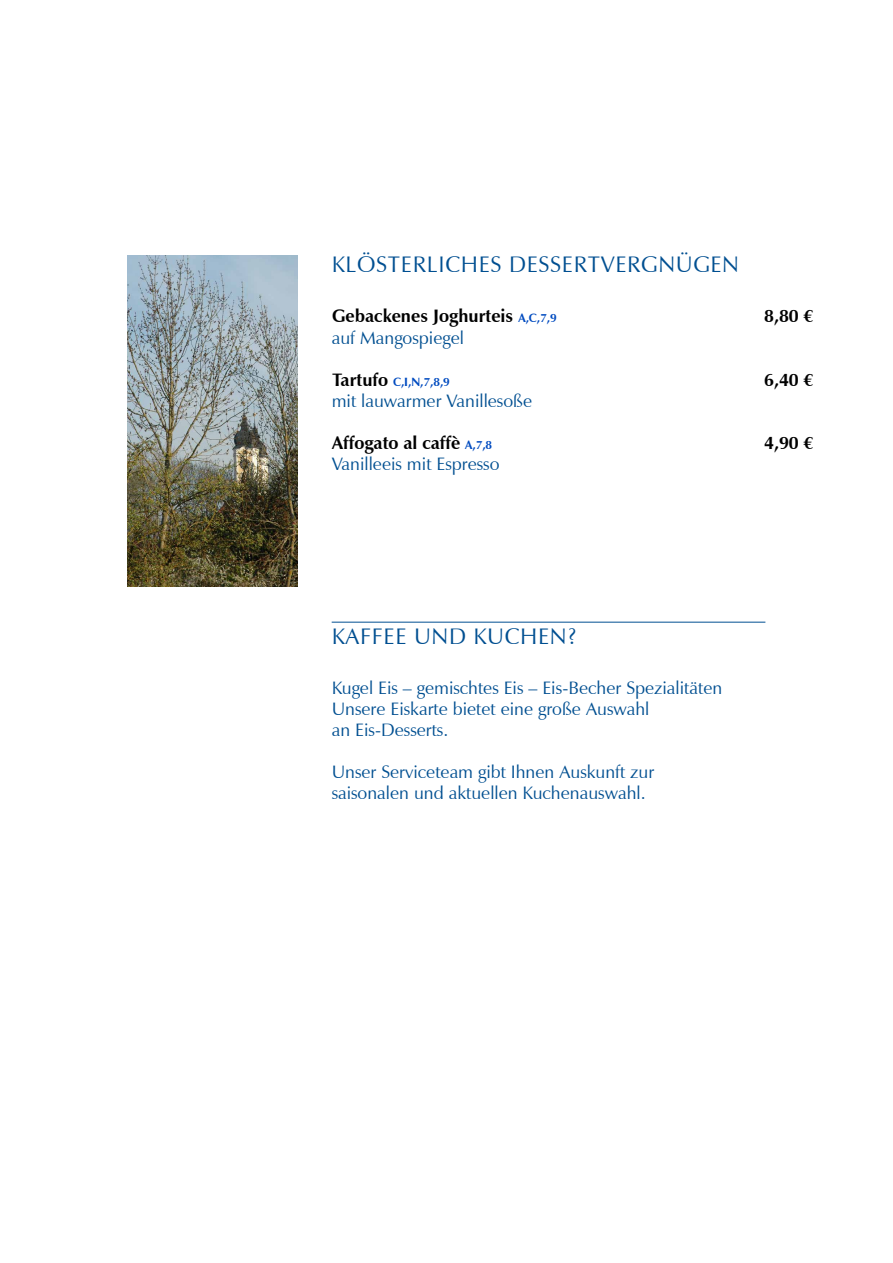
<style>
.page{position:relative;width:893px;height:1263px;background:#fff}
.page>*{position:absolute;margin:0;border:0;box-sizing:border-box;transform-origin:0 0}
.t1{font:22.5px "Zapf Humanist 601 BT";letter-spacing:.03em;color:#004f91}
.t2{font:18px/21px "Zapf Humanist 601 BT";color:#004f91}
.t3{font:700 18px "Zapf Humanist 601 BT";color:#000}
.t4{font:700 12px "Zapf Humanist 601 BT";color:#004bc0}
.s1{font-size:12px;color:#004bc0}
.s2{font-size:18px;color:#000}
</style>
<div class="page">
<hr style="left:332px;top:622px;width:433px;height:1px;background:#004f91">
<img style="left:128px;top:255px;width:170px;height:331px">
<p class="t1" style="left:332px;top:251px;width:409px">KLÖSTERLICHES DESSERTVERGNÜGEN</p>
<p class="t3" style="left:332px;top:305px;width:226px">Gebackenes Joghurteis <span class="s1">A,C,7,9</span></p>
<p class="t3" style="left:764px;top:305px;width:51px">8,80 €</p>
<p class="t2" style="left:332px;top:327px;width:134px">auf Mangospiegel</p>
<p class="t4" style="left:332px;top:374px;width:119px"><span class="s2">Tartufo</span> C,I,N,7,8,9</p>
<p class="t3" style="left:764px;top:368px;width:51px">6,40 €</p>
<p class="t2" style="left:332px;top:390px;width:202px">mit lauwarmer Vanillesoße</p>
<p class="t3" style="left:332px;top:431px;width:161px">Affogato al caffè <span class="s1">A,7,8</span></p>
<p class="t3" style="left:764px;top:431px;width:51px">4,90 €</p>
<p class="t2" style="left:332px;top:453px;width:169px">Vanilleeis mit Espresso</p>
<p class="t1" style="left:332px;top:622px;width:246px">KAFFEE UND KUCHEN?</p>
<p class="t2" style="left:332px;top:678px;width:392px">Kugel Eis – gemischtes Eis – Eis-Becher Spezialitäten<br>Unsere Eiskarte bietet eine große Auswahl<br>an Eis-Desserts.</p>
<p class="t2" style="left:332px;top:762px;width:324px">Unser Serviceteam gibt Ihnen Auskunft zur saisonalen und aktuellen Kuchenauswahl.</p>
</div>
